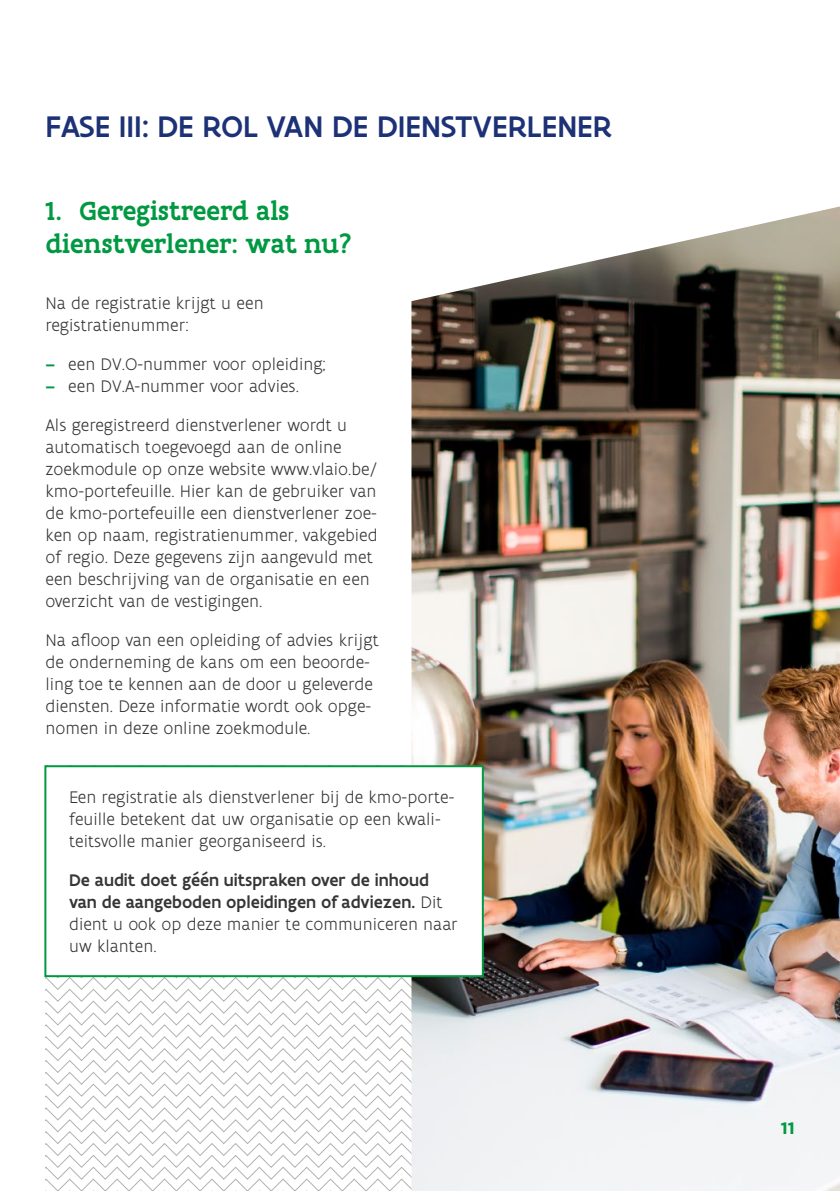
<style>
.page{position:relative;width:840px;height:1191px;background:#fff}
.page>*{position:absolute;margin:0;border:0;box-sizing:border-box;transform-origin:0 0}
.Titel_2{font:500 32px "Flanders Art Sans";color:#1d3176}
.Titel3{font:500 28px/32px "Flanders Art Serif";color:#009941}
.t1{font:300 18px/22px "Flanders Art Sans";color:#373636}
.t2{font:500 18px/22px "Flanders Art Sans";color:#373636}
.t3{font:700 18px "Flanders Art Sans";color:#009941}
.s1{font-weight:500;color:#009941}
.s2{font-weight:300}
</style>
<div class="page">
<svg style="left:45px;top:977px;width:366px;height:214px"></svg>
<img style="left:411px;top:206px;width:428px;height:985px">
<div style="left:45px;top:766px;width:437px;height:210px;background:#fff"></div>
<div style="left:44px;top:765px;width:439px;height:212px;border:2px solid #009941"></div>
<h2 class="Titel_2" style="left:45px;top:107px;width:567px">FASE III: DE ROL VAN DE DIENSTVERLENER</h2>
<h3 class="Titel3" style="left:45px;top:195px;width:307px">1. Geregistreerd als dienstverlener: wat nu?</h3>
<p class="t1" style="left:45px;top:292px;width:220px">Na de registratie krijgt u een registratienummer:</p>
<p class="t1" style="left:45px;top:353px;width:282px"><span class="s1">–</span> een DV.O-nummer voor opleiding;</p>
<p class="t1" style="left:45px;top:375px;width:255px"><span class="s1">–</span> een DV.A-nummer voor advies.</p>
<p class="t1" style="left:45px;top:414px;width:334px">Als geregistreerd dienstverlener wordt u automatisch toegevoegd aan de online zoekmodule op onze website www.vlaio.be/ kmo-portefeuille. Hier kan de gebruiker van de kmo-portefeuille een dienstverlener zoe&shy;ken op naam, registratienummer, vakgebied of regio. Deze gegevens zijn aangevuld met een beschrijving van de organisatie en een overzicht van de vestigingen.</p>
<p class="t1" style="left:45px;top:629px;width:335px">Na afloop van een opleiding of advies krijgt de onderneming de kans om een beoorde&shy;ling toe te kennen aan de door u geleverde diensten. Deze informatie wordt ook opge&shy;nomen in deze online zoekmodule.</p>
<p class="t1" style="left:69px;top:787px;width:386px">Een registratie als dienstverlener bij de kmo-porte&shy;feuille betekent dat uw organisatie op een kwali&shy;teitsvolle manier georganiseerd is.</p>
<p class="t2" style="left:69px;top:869px;width:390px">De audit doet géén uitspraken over de inhoud van de aangeboden opleidingen of adviezen. <span class="s2">Dit dient u ook op deze manier te communiceren naar uw klanten.</span></p>
<p class="t3" style="left:780px;top:1117px;width:16px">11</p>
</div>
